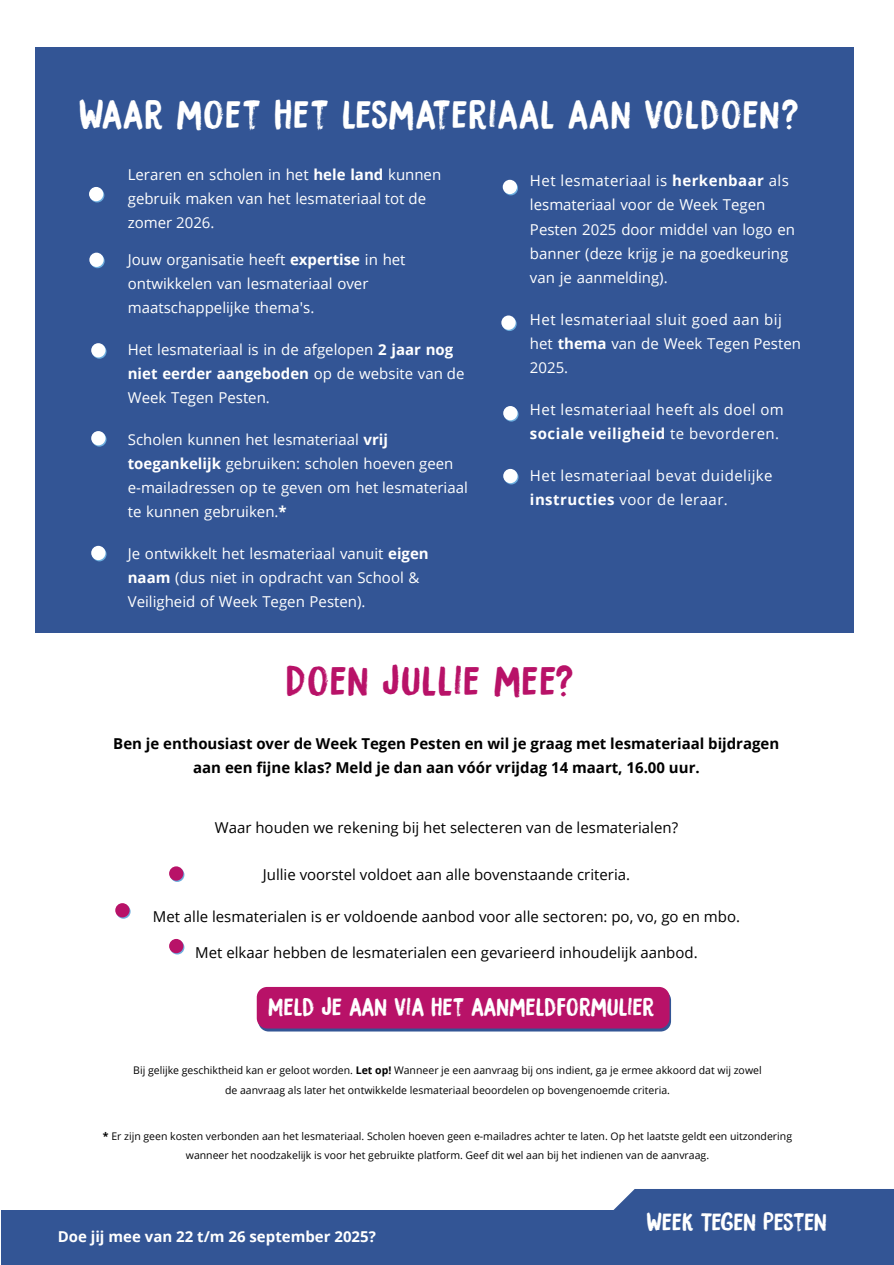
<style>
.page{position:relative;width:894px;height:1265px;background:#fff}
.page>*{position:absolute;margin:0;border:0;box-sizing:border-box;transform-origin:0 0}
.t1{font:37.5px "DK Bocadillo";letter-spacing:.03em;color:#b81268}
.t2{font:36px "DK Bocadillo";letter-spacing:.03em;color:#fff}
.t3{font:22.5px "DK Bocadillo";color:#fff}
.t4{font:15px/24px "Open Sans";color:#fff}
.t5{font:15px "Open Sans";color:#000}
.t6{font:15px/24px "Open Sans";letter-spacing:.03em;color:#fff}
.t7{font:700 15px/24px "Open Sans";color:#000;text-align:center}
.t8{font:700 15px "Open Sans";color:#fff}
.t9{font:10.5px/19.5px "Open Sans";color:#000;text-align:center}
.s1{font-weight:700}
</style>
<div class="page">
<div style="left:35px;top:47px;width:819px;height:585px;background:#335595"></div>
<div style="left:1px;top:1210px;width:893px;height:54px;background:#335595"></div>
<div style="left:613px;top:1189px;width:281px;height:21px;background:#335595"></div>
<svg style="left:90px;top:188px;width:14px;height:14px"></svg>
<div style="left:89px;top:187px;width:14px;height:14px;background:#fff;border-radius:50%"></div>
<svg style="left:90px;top:254px;width:15px;height:14px"></svg>
<div style="left:89px;top:253px;width:15px;height:14px;background:#fff;border-radius:50%"></div>
<svg style="left:92px;top:344px;width:15px;height:15px"></svg>
<div style="left:91px;top:343px;width:15px;height:14px;background:#fff;border-radius:50%"></div>
<svg style="left:92px;top:432px;width:15px;height:14px"></svg>
<div style="left:91px;top:431px;width:15px;height:14px;background:#fff;border-radius:50%"></div>
<svg style="left:92px;top:547px;width:15px;height:14px"></svg>
<div style="left:91px;top:546px;width:15px;height:14px;background:#fff;border-radius:50%"></div>
<svg style="left:504px;top:181px;width:14px;height:14px"></svg>
<div style="left:503px;top:180px;width:14px;height:14px;background:#fff;border-radius:50%"></div>
<svg style="left:170px;top:940px;width:14px;height:14px"></svg>
<div style="left:169px;top:939px;width:14px;height:14px;background:#b81268;border-radius:50%"></div>
<svg style="left:116px;top:904px;width:15px;height:14px"></svg>
<div style="left:115px;top:903px;width:15px;height:14px;background:#b81268;border-radius:50%"></div>
<svg style="left:170px;top:867px;width:14px;height:15px"></svg>
<div style="left:169px;top:866px;width:14px;height:14px;background:#b81268;border-radius:50%"></div>
<svg style="left:502px;top:317px;width:15px;height:14px"></svg>
<div style="left:501px;top:315px;width:15px;height:15px;background:#fff;border-radius:50%"></div>
<svg style="left:504px;top:407px;width:15px;height:14px"></svg>
<div style="left:503px;top:406px;width:15px;height:14px;background:#fff;border-radius:50%"></div>
<svg style="left:504px;top:470px;width:15px;height:14px"></svg>
<div style="left:503px;top:469px;width:15px;height:14px;background:#fff;border-radius:50%"></div>
<svg style="left:258px;top:990px;width:413px;height:41px"></svg>
<div style="left:257px;top:987px;width:413px;height:41px;background:#b81268;border-radius:10px"></div>
<h2 class="t2" style="left:79px;top:96px;width:722px">WAAR MOET HET LESMATERIAAL AAN VOLDOEN?</h2>
<p class="t4" style="left:128px;top:164px;width:315px">Leraren en scholen in het <span class="s1">hele land</span> kunnen gebruik maken van het lesmateriaal tot de zomer 2026.</p>
<p class="t4" style="left:128px;top:249px;width:279px">Jouw organisatie heeft <span class="s1">expertise</span> in het ontwikkelen van lesmateriaal over maatschappelijke thema's.</p>
<p class="t4" style="left:128px;top:339px;width:338px">Het lesmateriaal is in de afgelopen <span class="s1">2 jaar nog niet eerder aangeboden</span> op de website van de<br>Week Tegen Pesten.</p>
<p class="t4" style="left:128px;top:429px;width:342px">Scholen kunnen het lesmateriaal <span class="s1">vrij toegankelijk</span> gebruiken: scholen hoeven geen e-mailadressen op te geven om het lesmateriaal te kunnen gebruiken.<span class="s1">*</span></p>
<p class="t4" style="left:128px;top:543px;width:303px">Je ontwikkelt het lesmateriaal vanuit <span class="s1">eigen naam</span> (dus niet in opdracht van School &amp;<br>Veiligheid of Week Tegen Pesten).</p>
<p class="t4" style="left:530px;top:170px;width:267px">Het lesmateriaal is <span class="s1">herkenbaar</span> als lesmateriaal voor de Week Tegen<br>Pesten 2025 door middel van logo en banner (deze krijg je na goedkeuring van je aanmelding).</p>
<p class="t6" style="left:530px;top:308px;width:273px">Het lesmateriaal sluit goed aan bij het <span class="s1">thema</span> van de Week Tegen Pesten<br>2025.</p>
<p class="t6" style="left:530px;top:398px;width:255px">Het lesmateriaal heeft als doel om <span class="s1">sociale veiligheid</span> te bevorderen.</p>
<p class="t6" style="left:530px;top:464px;width:244px">Het lesmateriaal bevat duidelijke <span class="s1">instructies</span> voor de leraar.</p>
<h1 class="t1" style="left:286px;top:661px;width:289px">DOEN JULLIE MEE?</h1>
<p class="t7" style="left:113px;top:732px;width:668px">Ben je enthousiast over de Week Tegen Pesten en wil je graag met lesmateriaal bijdragen aan een fijne klas? Meld je dan aan vóór vrijdag 14 maart, 16.00 uur.</p>
<p class="t5" style="left:215px;top:821px;width:465px">Waar houden we rekening bij het selecteren van de lesmaterialen?</p>
<p class="t5" style="left:263px;top:868px;width:369px">Jullie voorstel voldoet aan alle bovenstaande criteria.</p>
<p class="t5" style="left:153px;top:910px;width:589px">Met alle lesmaterialen is er voldoende aanbod voor alle sectoren: po, vo, go en mbo.</p>
<p class="t5" style="left:195px;top:946px;width:504px">Met elkaar hebben de lesmaterialen een gevarieerd inhoudelijk aanbod.</p>
<h3 class="t3" style="left:268px;top:995px;width:387px">MELD JE AAN VIA HET AANMELDFORMULIER</h3>
<p class="t9" style="left:133px;top:1061px;width:630px">Bij gelijke geschiktheid kan er geloot worden. <span class="s1">Let op!</span> Wanneer je een aanvraag bij ons indient, ga je ermee akkoord dat wij zowel de aanvraag als later het ontwikkelde lesmateriaal beoordelen op bovengenoemde criteria.</p>
<p class="t9" style="left:103px;top:1127px;width:691px"><span class="s1">*</span> Er zijn geen kosten verbonden aan het lesmateriaal. Scholen hoeven geen e-mailadres achter te laten. Op het laatste geldt een uitzondering wanneer het noodzakelijk is voor het gebruikte platform. Geef dit wel aan bij het indienen van de aanvraag.</p>
<p class="t8" style="left:58px;top:1230px;width:320px">Doe jij mee van 22 t/m 26 september 2025?</p>
<h3 class="t3" style="left:647px;top:1210px;width:182px">WEEK TEGEN PESTEN</h3>
</div>
